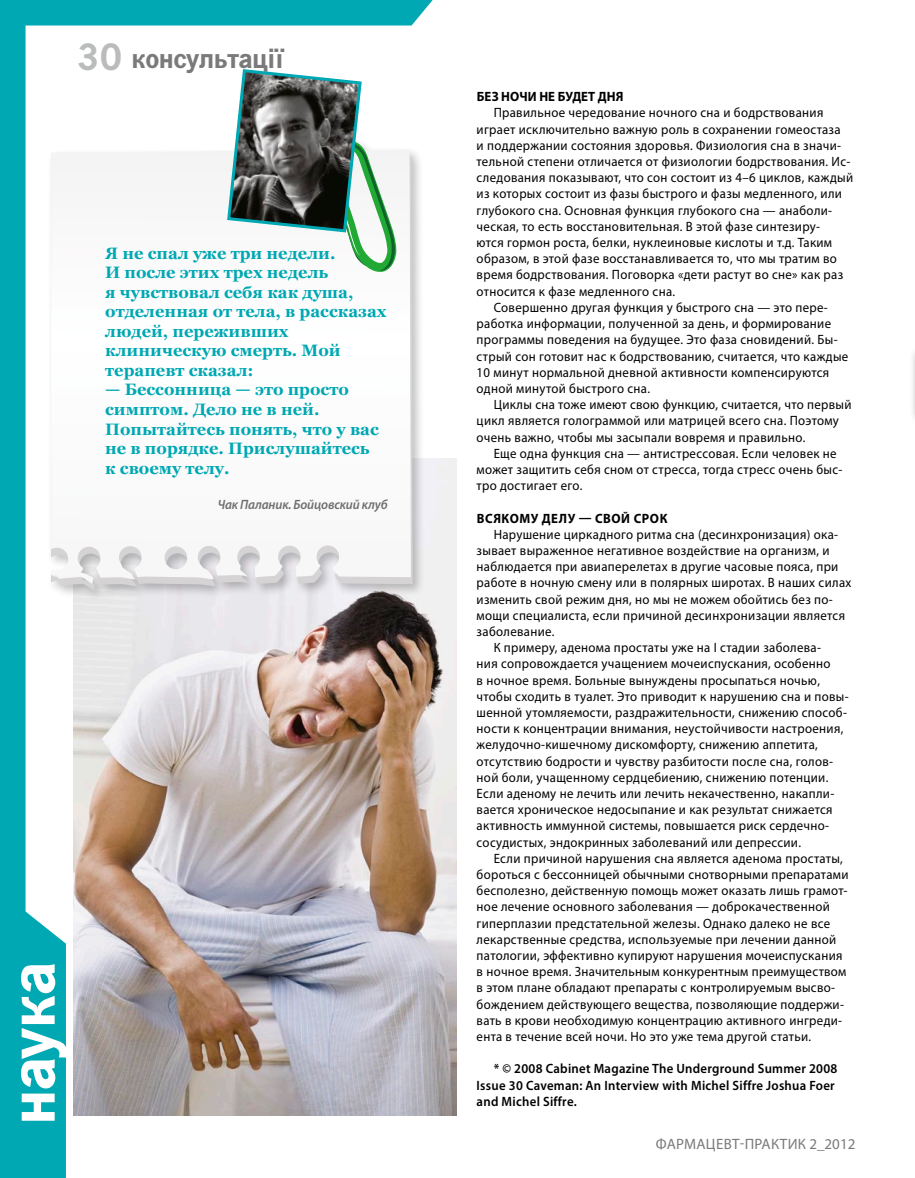
<style>
.page{position:relative;width:915px;height:1178px;background:#fff}
.page>*{position:absolute;margin:0;border:0;box-sizing:border-box;transform-origin:0 0}
.t1{font:700 67.5px "News Paper C";color:#fff}
.t2{font:700 39px "News Paper C";color:#babbbb}
.t3{font:700 28.5px "News Paper C";color:#7a7a7a}
.t4{font:700 16.5px/19.5px "Georgia";color:#00a8b3}
.t5{font:15px "Myriad Pro";color:#7a7a7a}
.t6{font:13.5px "Myriad Pro";letter-spacing:.025em;color:#000;scale:.95 1}
.t7{font:600 13.5px/16.2px "Myriad Pro";letter-spacing:.02em;color:#000;scale:.95 1}
.t8{font:700 13.5px "Myriad Pro";color:#000;scale:.95 1}
.t9{font:italic 600 13.5px "Myriad Pro";letter-spacing:-.01em;color:#6d6d6d;scale:.95 1}
</style>
<div class="page">
<svg style="left:0;top:0;width:448px;height:1116px"></svg>
<div style="left:0;top:911px;width:66px;height:267px;background:#00a8b3"></div>
<img style="left:73px;top:458px;width:383px;height:657px">
<div style="left:47px;top:137px;width:378px;height:465px;background:#000;opacity:.24"></div>
<svg style="left:51px;top:150px;width:360px;height:434px"></svg>
<svg style="left:225px;top:67px;width:171px;height:206px"></svg>
<svg style="left:914px;top:352px;width:1px;height:63px"></svg>
<h2 class="t2" style="left:77px;top:36px;width:47px">30</h2>
<h3 class="t3" style="left:132px;top:44px;width:154px">консультації</h3>
<p class="t4" style="left:105px;top:243px;width:283px">Я не спал уже три недели.<br>И после этих трех недель<br>я чувствовал себя как душа, отделенная от тела, в рассказах людей, переживших клиническую смерть. Мой терапевт сказал:</p>
<p class="t4" style="left:105px;top:379px;width:275px">— Бессонница — это просто симптом. Дело не в ней.<br>Попытайтесь понять, что у вас не в порядке. Прислушайтесь к своему телу.</p>
<p class="t9" style="left:218px;top:496px;width:180px">Чак Паланик. Бойцовский клуб</p>
<h1 class="t1" style="left:-4px;top:1124px;width:163px;rotate:-90deg">наука</h1>
<p class="t8" style="left:476px;top:88px;width:9px">Без</p>
<p class="t8" style="left:501px;top:88px;width:77px">ночи не будет</p>
<p class="t8" style="left:597px;top:88px;width:10px">дня</p>
<p class="t6" style="left:493px;top:105px;width:348px">Правильное чередование ночного сна и бодрствования</p>
<p class="t6" style="left:476px;top:121px;width:384px">играет исключительно важную роль в сохранении гомеостаза</p>
<p class="t6" style="left:476px;top:137px;width:385px">и поддержании состояния здоровья. Физиология сна в значи-</p>
<p class="t6" style="left:476px;top:153px;width:395px">тельной степени отличается от физиологии бодрствования. Ис-</p>
<p class="t6" style="left:476px;top:169px;width:397px">следования показывают, что сон состоит из 4–6 циклов, каждый</p>
<p class="t6" style="left:476px;top:186px;width:386px">из которых состоит из фазы быстрого и фазы медленного, или</p>
<p class="t6" style="left:476px;top:202px;width:375px">глубокого сна. Основная функция глубокого сна — анаболи-</p>
<p class="t6" style="left:476px;top:218px;width:363px">ческая, то есть восстановительная. В этой фазе синтезиру-</p>
<p class="t6" style="left:476px;top:234px;width:375px">ются гормон роста, белки, нуклеиновые кислоты и т.д. Таким</p>
<p class="t6" style="left:476px;top:250px;width:380px">образом, в этой фазе восстанавливается то, что мы тратим во</p>
<p class="t6" style="left:476px;top:267px;width:387px">время бодрствования. Поговорка «дети растут во сне» как раз</p>
<p class="t6" style="left:476px;top:283px;width:210px">относится к фазе медленного сна.</p>
<p class="t6" style="left:493px;top:299px;width:353px">Совершенно другая функция у быстрого сна — это пере-</p>
<p class="t6" style="left:476px;top:315px;width:374px">работка информации, полученной за день, и формирование</p>
<p class="t6" style="left:476px;top:331px;width:381px">программы поведения на будущее. Это фаза сновидений. Бы-</p>
<p class="t6" style="left:476px;top:348px;width:392px">стрый сон готовит нас к бодрствованию, считается, что каждые</p>
<p class="t6" style="left:476px;top:364px;width:372px">10 минут нормальной дневной активности компенсируются</p>
<p class="t6" style="left:476px;top:380px;width:184px">одной минутой быстрого сна.</p>
<p class="t6" style="left:493px;top:396px;width:378px">Циклы сна тоже имеют свою функцию, считается, что первый</p>
<p class="t6" style="left:476px;top:412px;width:383px">цикл является голограммой или матрицей всего сна. Поэтому</p>
<p class="t6" style="left:476px;top:429px;width:347px">очень важно, чтобы мы засыпали вовремя и правильно.</p>
<p class="t6" style="left:493px;top:445px;width:362px">Еще одна функция сна — антистрессовая. Если человек не</p>
<p class="t6" style="left:476px;top:461px;width:385px">может защитить себя сном от стресса, тогда стресс очень быс-</p>
<p class="t6" style="left:476px;top:477px;width:113px">тро достигает его.</p>
<p class="t8" style="left:476px;top:509px;width:19px">Всякому</p>
<p class="t8" style="left:541px;top:509px;width:10px">делу</p>
<p class="t8" style="left:578px;top:509px;width:27px">— сво</p>
<p class="t8" style="left:621px;top:509px;width:23px">й срок</p>
<p class="t6" style="left:493px;top:526px;width:364px">Нарушение циркадного ритма сна (десинхронизация) ока-</p>
<p class="t6" style="left:476px;top:542px;width:373px">зывает выраженное негативное воздействие на организм, и</p>
<p class="t6" style="left:476px;top:558px;width:382px">наблюдается при авиаперелетах в другие часовые пояса, при</p>
<p class="t6" style="left:476px;top:574px;width:396px">работе в ночную смену или в полярных широтах. В наших силах</p>
<p class="t6" style="left:476px;top:591px;width:376px">изменить свой режим дня, но мы не можем обойтись без по-</p>
<p class="t6" style="left:476px;top:607px;width:389px">мощи специалиста, если причиной десинхронизации является</p>
<p class="t6" style="left:476px;top:623px;width:83px">заболевание.</p>
<p class="t6" style="left:493px;top:639px;width:346px">К примеру, аденома простаты уже на I стадии заболева-</p>
<p class="t6" style="left:476px;top:655px;width:374px">ния сопровождается учащением мочеиспускания, особенно</p>
<p class="t6" style="left:476px;top:672px;width:363px">в ночное время. Больные вынуждены просыпаться ночью,</p>
<p class="t6" style="left:476px;top:688px;width:393px">чтобы сходить в туалет. Это приводит к нарушению сна и повы-</p>
<p class="t6" style="left:476px;top:704px;width:391px">шенной утомляемости, раздражительности, снижению способ-</p>
<p class="t6" style="left:476px;top:720px;width:387px">ности к концентрации внимания, неустойчивости настроения,</p>
<p class="t6" style="left:476px;top:736px;width:360px">желудочно-кишечному дискомфорту, снижению аппетита,</p>
<p class="t6" style="left:476px;top:753px;width:376px">отсутствию бодрости и чувству разбитости после сна, голов-</p>
<p class="t6" style="left:476px;top:769px;width:371px">ной боли, учащенному сердцебиению, снижению потенции.</p>
<p class="t6" style="left:476px;top:785px;width:378px">Если аденому не лечить или лечить некачественно, накапли-</p>
<p class="t6" style="left:476px;top:801px;width:376px">вается хроническое недосыпание и как результат снижается</p>
<p class="t6" style="left:476px;top:817px;width:372px">активность иммунной системы, повышается риск сердечно-</p>
<p class="t6" style="left:476px;top:834px;width:343px">сосудистых, эндокринных заболеваний или депрессии.</p>
<p class="t6" style="left:493px;top:850px;width:369px">Если причиной нарушения сна является аденома простаты,</p>
<p class="t6" style="left:476px;top:866px;width:393px">бороться с бессонницей обычными снотворными препаратами</p>
<p class="t6" style="left:476px;top:882px;width:392px">бесполезно, действенную помощь может оказать лишь грамот-</p>
<p class="t6" style="left:476px;top:898px;width:373px">ное лечение основного заболевания — доброкачественной</p>
<p class="t6" style="left:476px;top:915px;width:373px">гиперплазии предстательной железы. Однако далеко не все</p>
<p class="t6" style="left:476px;top:931px;width:380px">лекарственные средства, используемые при лечении данной</p>
<p class="t6" style="left:476px;top:947px;width:386px">патологии, эффективно купируют нарушения мочеиспускания</p>
<p class="t6" style="left:476px;top:963px;width:390px">в ночное время. Значительным конкурентным преимуществом</p>
<p class="t6" style="left:476px;top:979px;width:378px">в этом плане обладают препараты с контролируемым высво-</p>
<p class="t6" style="left:476px;top:996px;width:388px">бождением действующего вещества, позволяющие поддержи-</p>
<p class="t6" style="left:476px;top:1012px;width:386px">вать в крови необходимую концентрацию активного ингреди-</p>
<p class="t6" style="left:476px;top:1028px;width:353px">ента в течение всей ночи. Но это уже тема другой статьи.</p>
<p class="t7" style="left:476px;top:1060px;width:381px;text-indent:17px">* © 2008 Cabinet Magazine The Underground Summer 2008<br>Issue 30 Caveman: An Interview with Michel Siffre Joshua Foer and Michel Siffre.</p>
<p class="t5" style="left:655px;top:1135px;width:22px">Фармац</p>
<p class="t5" style="left:715px;top:1135px;width:48px">евт-Практ</p>
<p class="t5" style="left:787px;top:1135px;width:69px">ик 2_2012</p>
</div>
